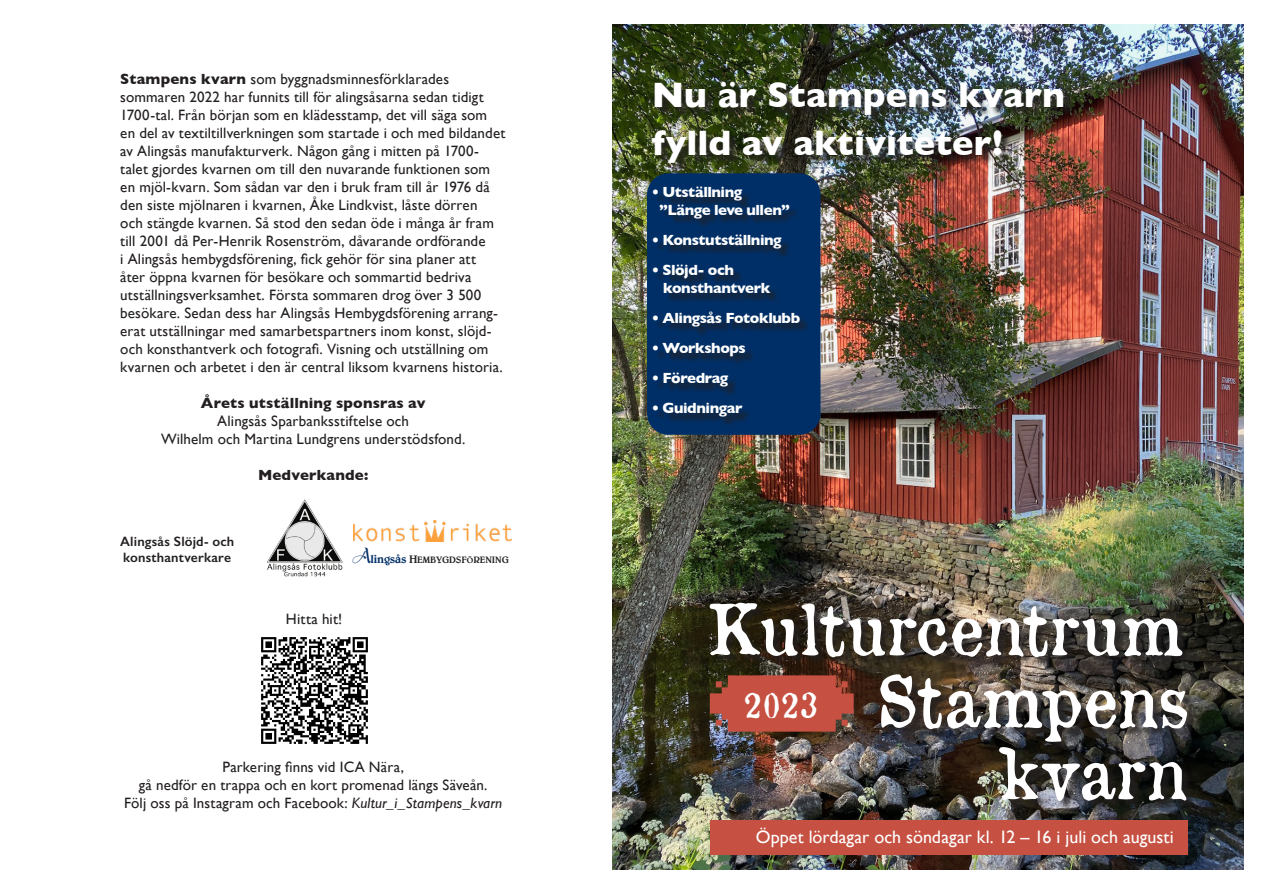
<style>
.page{position:relative;width:1263px;height:893px;background:#fff}
.page>*{position:absolute;margin:0;border:0;box-sizing:border-box;transform-origin:0 0}
.Mellanrubrik{font:68.7px "Old Newspaper Types";letter-spacing:-.01em;color:#fff}
.Brödtext{font:700 36px "Gill Sans";color:#fff}
.Mellanrubrik-2{font:33.75px "Old Newspaper Types";color:#fff}
.Brödtext-2{font:18px "Gill Sans";color:#fff}
.Brödtext_-_fet{font:15px/18px "Gill Sans";letter-spacing:.01em;color:#231f20}
.Brödtext-3{font:15px "Gill Sans";letter-spacing:.01em;color:#231f20}
.Brödtext-4{font:700 15px "Gill Sans";letter-spacing:-.03em;color:#fff}
.Brödtext_-_fet-2{font:700 15px "Gill Sans";letter-spacing:.01em;color:#231f20}
.Brödtext-5{font:600 13.65px "Gill Sans";letter-spacing:.015em;color:#231f20}
.t1{font:500 9.45px "Belwe Std";letter-spacing:-.02em;color:#231f20}
.s1{font-weight:700}
.s2{font-family:"Duc De Berry LT Std";font-weight:400;font-size:20.7px;color:#002f67}
.s3{font-size:11.85px;color:#002f67}
.s4{font-size:11.1px}
.s5{font-size:7.95px}
.s6{font-style:italic}
</style>
<div class="page">
<img style="left:613px;top:24px;width:631px;height:846px">
<div style="left:711px;top:604px;width:486px;height:207px;background:#231f20;opacity:.75"></div>
<svg style="left:710px;top:675px;width:144px;height:57px;background:#b64f40"></svg>
<div style="left:710px;top:821px;width:477px;height:34px;background:#c65142"></div>
<div style="left:647px;top:173px;width:173px;height:262px;background:#002f67;border-radius:21px"></div>
<div style="left:653px;top:84px;width:421px;height:344px;background:#231f20;opacity:.75"></div>
<img style="left:261px;top:637px;width:107px;height:107px">
<img style="left:354px;top:521px;width:158px;height:21px">
<img style="left:266px;top:500px;width:77px;height:77px">
<p class="Brödtext_-_fet" style="left:120px;top:70px;width:387px"><span class="s1">Stampens kvarn</span> som byggnadsminnesförklarades sommaren 2022 har funnits till för alingsåsarna sedan tidigt 1700-tal. Från början som en klädesstamp, det vill säga som en del av textiltillverkningen som startade i och med bildandet av Alingsås manufakturverk. Någon gång i mitten på 1700- talet gjordes kvarnen om till den nuvarande funktionen som en mjöl-kvarn. Som sådan var den i bruk fram till år 1976 då den siste mjölnaren i kvarnen, Åke Lindkvist, låste dörren<br>och stängde kvarnen. Så stod den sedan öde i många år fram till 2001 då Per-Henrik Rosenström, dåvarande ordförande<br>i Alingsås hembygdsförening, fick gehör för sina planer att<br>åter öppna kvarnen för besökare och sommartid bedriva utställningsverksamhet. Första sommaren drog över 3 500 besökare. Sedan dess har Alingsås Hembygdsförening arrang&shy;erat utställningar med samarbetspartners inom konst, slöjd&shy;och konsthantverk och fotografi. Visning och utställning om kvarnen och arbetet i den är central liksom kvarnens historia.</p>
<p class="Brödtext_-_fet-2" style="left:201px;top:391px;width:226px">Årets utställning sponsras av</p>
<p class="Brödtext-3" style="left:217px;top:412px;width:193px">Alingsås Sparbanksstiftelse och</p>
<p class="Brödtext-3" style="left:161px;top:430px;width:306px">Wilhelm och Martina Lundgrens understödsfond.</p>
<p class="Brödtext_-_fet-2" style="left:258px;top:463px;width:112px">Medverkande:</p>
<p class="Brödtext-5" style="left:120px;top:533px;width:116px">Alingsås Slöjd- och</p>
<p class="Brödtext-5" style="left:123px;top:549px;width:109px">konsthantverkare</p>
<p class="t1" style="left:354px;top:554px;width:157px"><span class="s2">A</span> <span class="s3">lingsås</span> <span class="s4">H</span>EMBYGDSF<span class="s5">Ö</span>RENING</p>
<p class="Brödtext-3" style="left:286px;top:610px;width:58px">Hitta hit!</p>
<p class="Brödtext-3" style="left:222px;top:758px;width:183px">Parkering finns vid ICA Nära,</p>
<p class="Brödtext-3" style="left:139px;top:776px;width:350px">gå nedför en trappa och en kort promenad längs Säveån.</p>
<p class="Brödtext-3" style="left:124px;top:794px;width:380px">Följ oss på Instagram och Facebook: <span class="s6">Kultur_i_Stampens_kvarn</span></p>
<p class="Brödtext" style="left:652px;top:67px;width:415px">Nu är Stampens kvarn</p>
<p class="Brödtext" style="left:652px;top:115px;width:353px">fylld av aktiviteter!</p>
<p class="Brödtext-4" style="left:652px;top:180px;width:92px">• Utställning</p>
<p class="Brödtext-4" style="left:659px;top:198px;width:132px">”Länge leve ullen”</p>
<p class="Brödtext-4" style="left:652px;top:228px;width:131px">• Konstutställning</p>
<p class="Brödtext-4" style="left:652px;top:258px;width:84px">• Slöjd- och</p>
<p class="Brödtext-4" style="left:663px;top:276px;width:109px">konsthantverk</p>
<p class="Brödtext-4" style="left:652px;top:306px;width:150px">• Alingsås Fotoklubb</p>
<p class="Brödtext-4" style="left:652px;top:336px;width:96px">• Workshops</p>
<p class="Brödtext-4" style="left:652px;top:366px;width:78px">• Föredrag</p>
<p class="Brödtext-4" style="left:652px;top:396px;width:92px">• Guidningar</p>
<p class="Mellanrubrik" style="left:706px;top:584px;width:478px">Kulturcentrum</p>
<p class="Mellanrubrik" style="left:875px;top:656px;width:315px">Stampens</p>
<p class="Mellanrubrik" style="left:996px;top:728px;width:192px">kvarn</p>
<p class="Mellanrubrik-2" style="left:743px;top:683px;width:77px">2023</p>
<p class="Brödtext-2" style="left:756px;top:826px;width:419px">Öppet lördagar och söndagar kl. 12 – 16 i juli och augusti</p>
</div>
